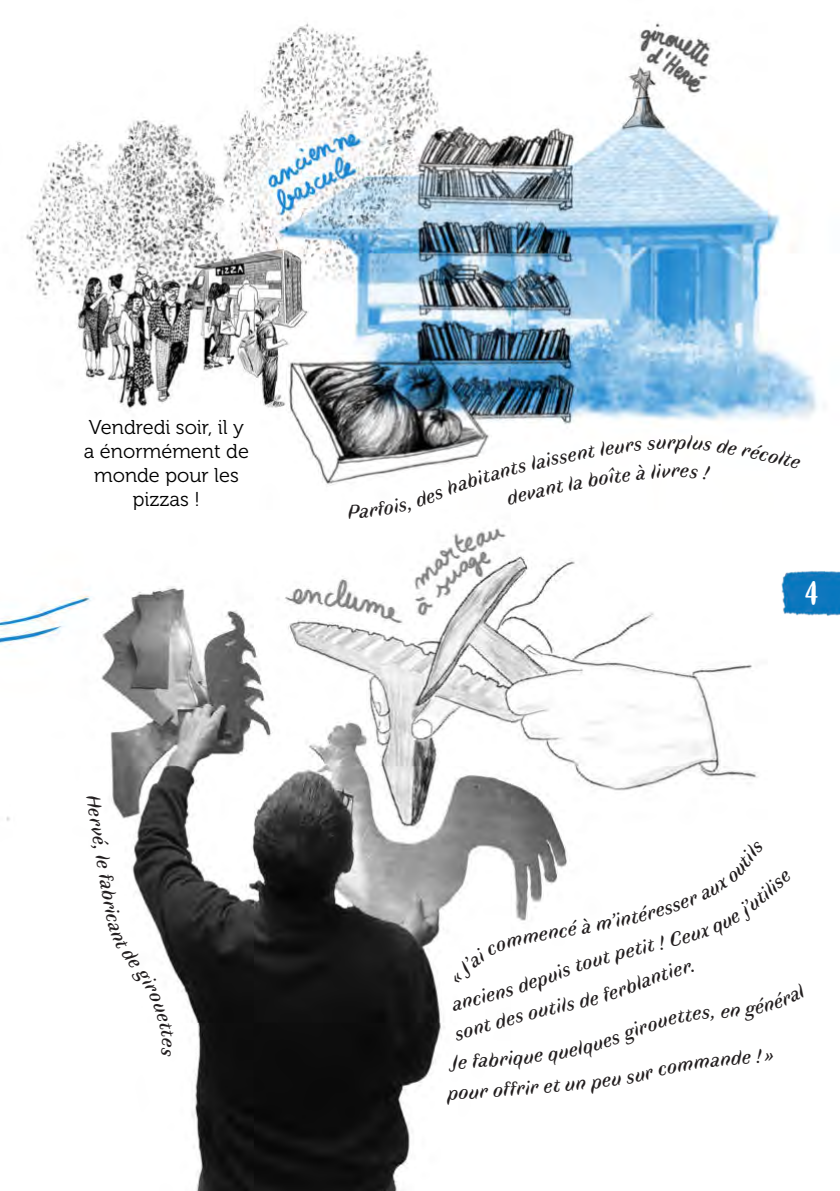
<style>
.page{position:relative;width:840px;height:1191px;background:#fff}
.page>*{position:absolute;margin:0;border:0;box-sizing:border-box;transform-origin:0 0}
.t1{font:32px "Budidaya";color:#fff}
.t2{font:20px/24px "Museo 300";color:#000;text-align:center}
.t3{font:italic 20px "Faune Text";color:#231f20}
</style>
<div class="page">
<img style="left:0;top:22px;width:817px;height:1169px">
<img style="left:772px;top:557px;width:67px;height:76px">
<svg style="left:105px;top:908px;width:69px;height:148px"></svg>
<svg style="left:348px;top:434px;width:452px;height:85px"></svg>
<svg style="left:446px;top:841px;width:360px;height:263px"></svg>
<p class="t2" style="left:84px;top:415px;width:166px">Vendredi soir, il y a énormément de monde pour les pizzas !</p>
<p class="t3" style="left:101px;top:793px;width:77px;rotate:81deg">Hervé, le</p>
<p class="t3" style="left:113px;top:872px;width:38px;rotate:80deg">fabr</p>
<p class="t3" style="left:675px;top:433px;width:13px">p</p>
<p class="t3" style="left:671px;top:462px;width:11px">r</p>
<h1 class="t1" style="left:804px;top:580px;width:15px">4</h1>
<p class="t3" style="left:521px;top:929px;width:71px;rotate:-10deg">mencé à</p>
<p class="t3" style="left:612px;top:945px;width:53px;rotate:-14deg">pett !</p>
<p class="t3" style="left:468px;top:1083px;width:58px;rotate:-4deg">ur offr</p>
<p class="t3" style="left:524px;top:1079px;width:37px;rotate:-5deg">ir et</p>
</div>
